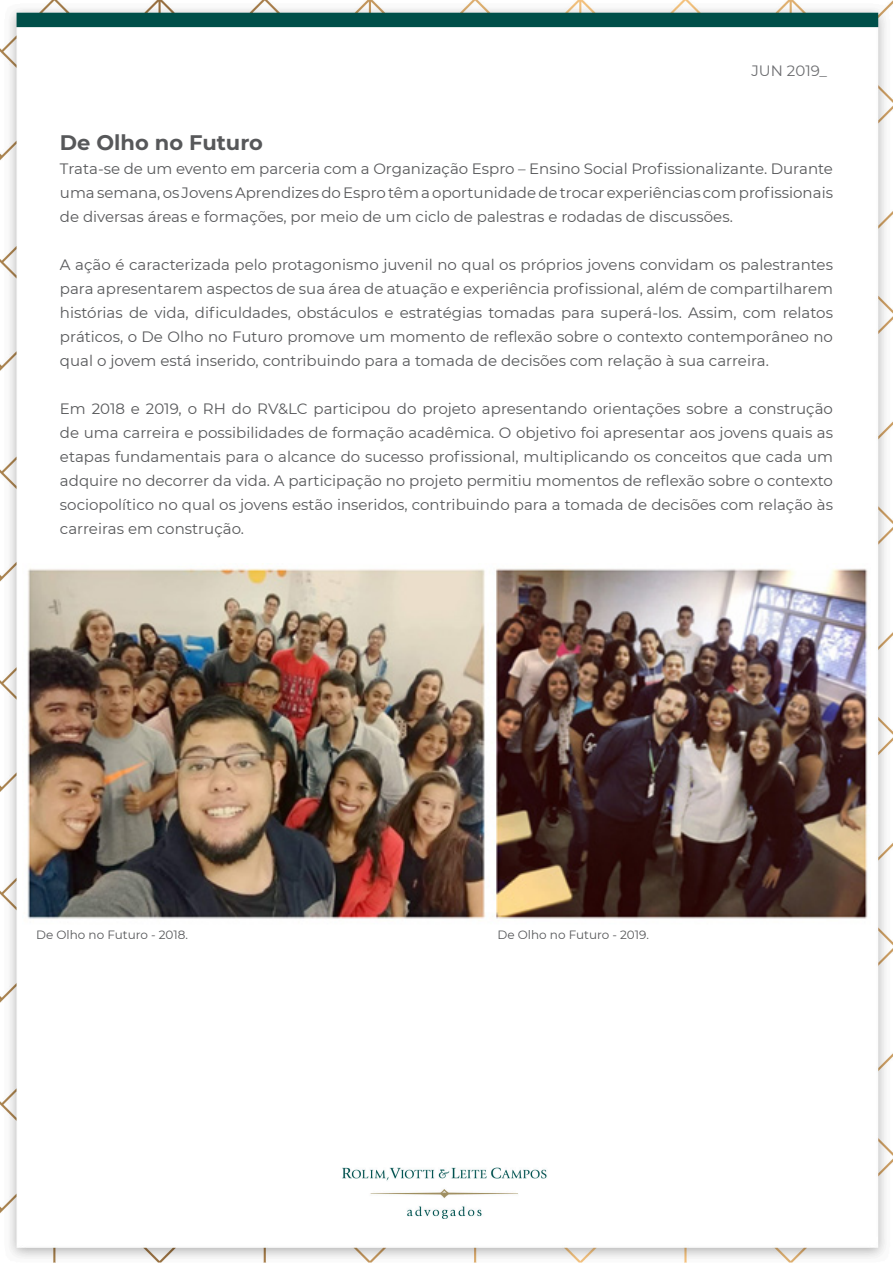
<style>
.page{position:relative;width:893px;height:1263px;background:#fff}
.page>*{position:absolute;margin:0;border:0;box-sizing:border-box;transform-origin:0 0}
.t1{font:700 21px "Montserrat";color:#57585a}
.t2{font:15px/24px "Montserrat";color:#57585a;text-align:justify}
.t3{font:15px "Montserrat";color:#6c6d70}
.t4{font:12px "Montserrat";color:#57585a}
</style>
<div class="page">
<img style="left:0;top:0;width:893px;height:1263px">
<img style="left:22px;top:563px;width:849px;height:364px">
<p class="t3" style="left:751px;top:61px;width:77px">JUN 2019_</p>
<p class="t1" style="left:60px;top:127px;width:204px">De Olho no Futuro</p>
<p class="t2" style="left:60px;top:156px;width:775px">Trata-se de um evento em parceria com a Organização Espro – Ensino Social Profissionalizante. Durante uma semana, os Jovens Aprendizes do Espro têm a oportunidade de trocar experiências com profissionais de diversas áreas e formações, por meio de um ciclo de palestras e rodadas de discussões.</p>
<p class="t2" style="left:60px;top:252px;width:775px">A ação é caracterizada pelo protagonismo juvenil no qual os próprios jovens convidam os palestrantes para apresentarem aspectos de sua área de atuação e experiência profissional, além de compartilharem histórias de vida, dificuldades, obstáculos e estratégias tomadas para superá-los. Assim, com relatos práticos, o De Olho no Futuro promove um momento de reflexão sobre o contexto contemporâneo no qual o jovem está inserido, contribuindo para a tomada de decisões com relação à sua carreira.</p>
<p class="t2" style="left:60px;top:396px;width:775px">Em 2018 e 2019, o RH do RV&amp;LC participou do projeto apresentando orientações sobre a construção de uma carreira e possibilidades de formação acadêmica. O objetivo foi apresentar aos jovens quais as etapas fundamentais para o alcance do sucesso profissional, multiplicando os conceitos que cada um adquire no decorrer da vida. A participação no projeto permitiu momentos de reflexão sobre o contexto sociopolítico no qual os jovens estão inseridos, contribuindo para a tomada de decisões com relação às carreiras em construção.</p>
<p class="t4" style="left:36px;top:926px;width:154px">De Olho no Futuro - 2018.</p>
<p class="t4" style="left:497px;top:926px;width:153px">De Olho no Futuro - 2019.</p>
</div>
